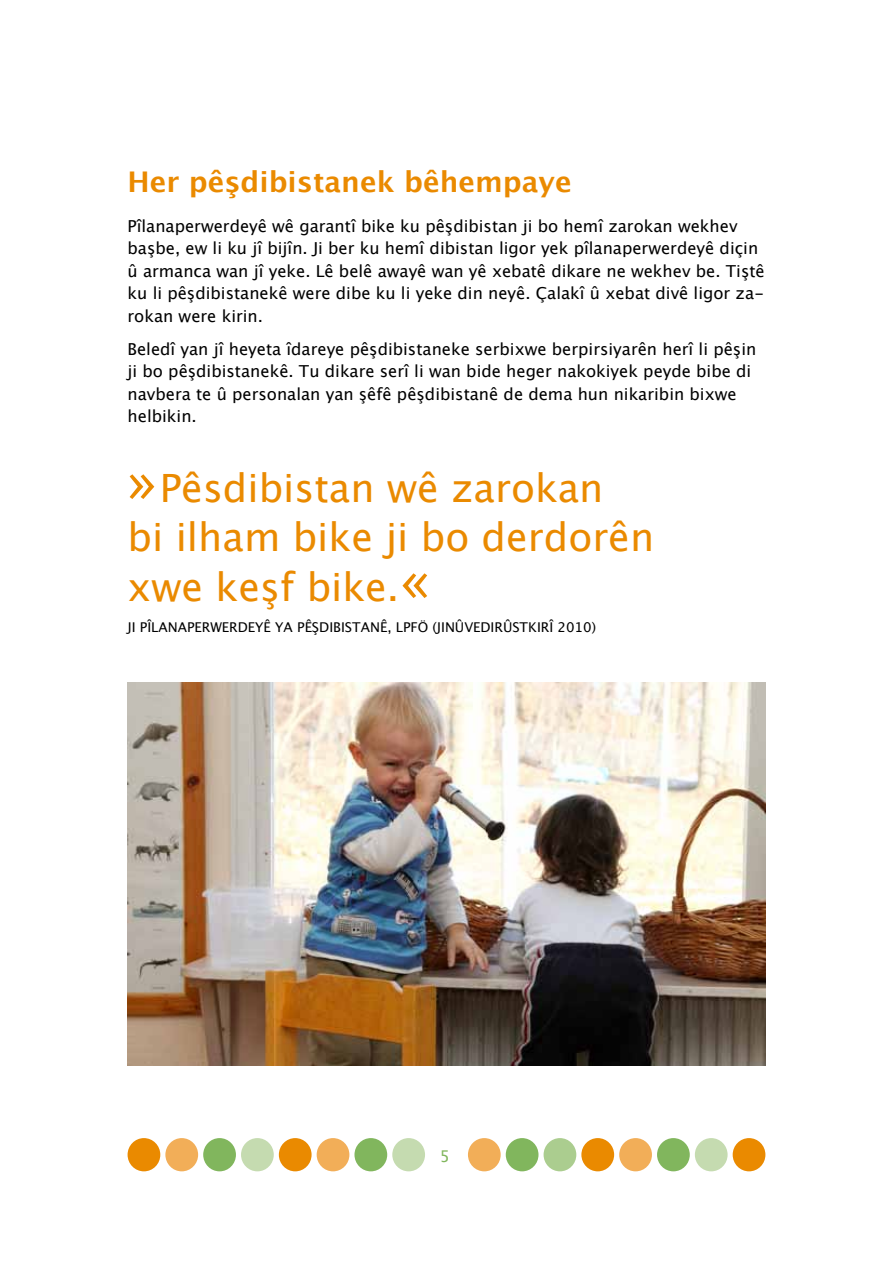
<style>
.page{position:relative;width:893px;height:1263px;background:#fff}
.page>*{position:absolute;margin:0;border:0;box-sizing:border-box;transform-origin:0 0}
.t1{font:39px/49.5px "Lucida Grande";color:#ea8a00}
.t2{font:700 28.5px "Lucida Grande";color:#ea8a00}
.t3{font:16.5px/22.5px "Lucida Grande";color:#000}
.t4{font:16.2px "Lucida Grande";color:#81b65d}
.t5{font:13.5px "Lucida Grande";color:#000}
.s1{font-size:57px}
</style>
<div class="page">
<div style="left:128px;top:1138px;width:32px;height:33px;background:#ea8a00;border-radius:50%"></div>
<div style="left:203px;top:1138px;width:33px;height:33px;background:#81b65d;border-radius:50%"></div>
<div style="left:165px;top:1138px;width:33px;height:33px;background:#f2ae58;border-radius:50%"></div>
<div style="left:241px;top:1138px;width:33px;height:33px;background:#c5dbb0;border-radius:50%"></div>
<div style="left:279px;top:1138px;width:33px;height:33px;background:#ea8a00;border-radius:50%"></div>
<div style="left:506px;top:1138px;width:32px;height:33px;background:#81b65d;border-radius:50%"></div>
<div style="left:695px;top:1138px;width:33px;height:33px;background:#c5dbb0;border-radius:50%"></div>
<div style="left:317px;top:1138px;width:32px;height:33px;background:#f2ae58;border-radius:50%"></div>
<div style="left:544px;top:1138px;width:32px;height:33px;background:#abcd8f;border-radius:50%"></div>
<div style="left:733px;top:1138px;width:32px;height:33px;background:#ea8a00;border-radius:50%"></div>
<div style="left:354px;top:1138px;width:33px;height:33px;background:#81b65d;border-radius:50%"></div>
<div style="left:581px;top:1138px;width:33px;height:33px;background:#ea8a00;border-radius:50%"></div>
<div style="left:619px;top:1138px;width:33px;height:33px;background:#f2ae58;border-radius:50%"></div>
<div style="left:392px;top:1138px;width:33px;height:33px;background:#c5dbb0;border-radius:50%"></div>
<div style="left:468px;top:1138px;width:33px;height:33px;background:#f2ae58;border-radius:50%"></div>
<div style="left:657px;top:1138px;width:33px;height:33px;background:#81b65d;border-radius:50%"></div>
<img style="left:128px;top:683px;width:637px;height:382px">
<h2 class="t2" style="left:128px;top:159px;width:446px">Her pêşdibistanek bêhempaye</h2>
<p class="t3" style="left:128px;top:215px;width:639px">Pîlanaperwerdeyê wê garantî bike ku pêşdibistan ji bo hemî zarokan wekhev başbe, ew li ku jî bijîn. Ji ber ku hemî dibistan ligor yek pîlanaperwerdeyê diçin û armanca wan jî yeke. Lê belê awayê wan yê xebatê dikare ne wekhev be. Tiştê ku li pêşdibistanekê were dibe ku li yeke din neyê. Çalakî û xebat divê ligor za&shy;rokan were kirin.</p>
<p class="t3" style="left:128px;top:338px;width:630px">Beledî yan jî heyeta îdareye pêşdibistaneke serbixwe berpirsiyarên herî li pêşin ji bo pêşdibistanekê. Tu dikare serî li wan bide heger nakokiyek peyde bibe di navbera te û personalan yan şêfê pêşdibistanê de dema hun nikaribin bixwe helbikin.</p>
<h1 class="t1" style="left:128px;top:464px;width:528px"><span class="s1">»</span>Pêsdibistan wê zarokan<br>bi ilham bike ji bo derdorên xwe keşf bike.<span class="s1">«</span></h1>
<p class="t5" style="left:128px;top:619px;width:470px">JI PÎLANAPERWERDEYÊ YA PÊŞDIBISTANÊ, LPFÖ (JINÛVEDIRÛSTKIRÎ 2010)</p>
<p class="t4" style="left:440px;top:1147px;width:12px">5</p>
</div>
